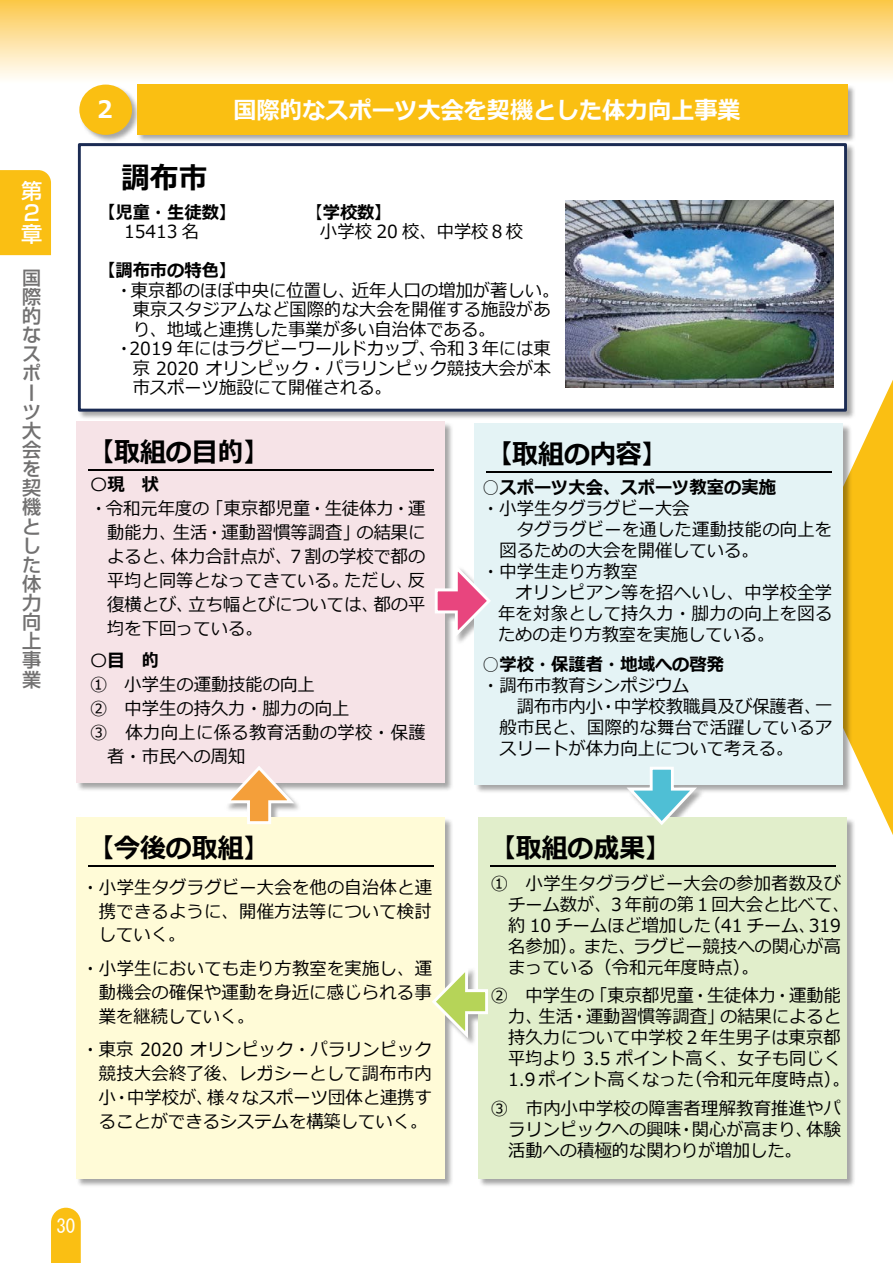
<style>
.page{position:relative;width:893px;height:1263px;background:#fff}
.page>*{position:absolute;margin:0;border:0;box-sizing:border-box;transform-origin:0 0}
.t1{font:700 30px "Meiryo";color:#000;scale:.96 1}
.t2{font:700 27px "Meiryo";color:#000;scale:.96 1}
.t3{font:700 24px "Meiryo";color:#fff;scale:.96 1}
.t4{font:500 21.3px/21.3px "Shin Go Pro";color:#fff}
.t5{font:500 19.2px/19.2px "Shin Go Pro";color:#727171}
.t6{font:19.2px "MS Gothic";color:#fff}
.t7{font:18px/21px "Meiryo";color:#000;text-align:justify;scale:.96 1}
.t8{font:700 18px/21px "Meiryo";color:#000;scale:.96 1}
.t9{font:18px "Meiryo";letter-spacing:.02em;color:#000;scale:.96 1}
.t10{font:18px "Meiryo";letter-spacing:.025em;color:#000;scale:.96 1}
.s1{font-weight:400}
.s2{font-weight:700}
</style>
<div class="page">
<svg style="left:51px;top:1208px;width:30px;height:55px;background:#fac221"></svg>
<div style="left:0;top:170px;width:51px;height:85px;background:#fabf13"></div>
<div style="left:0;top:0;width:893px;height:85px;background:linear-gradient(to bottom,#fbc74a,#fff)"></div>
<svg style="left:856px;top:380px;width:37px;height:455px;fill:#fabf13"></svg>
<div style="left:76px;top:85px;width:780px;height:1102px;background:#000;opacity:.35"></div>
<div style="left:79px;top:145px;width:766px;height:265px;background:#fff"></div>
<div style="left:78px;top:143px;width:769px;height:269px;border:3px solid #1b2b53"></div>
<div style="left:76px;top:422px;width:369px;height:361px;background:#f6e3e7"></div>
<hr style="left:88px;top:470px;width:346px;height:1px;background:#000">
<div style="left:76px;top:817px;width:369px;height:361px;background:#fffbd7"></div>
<hr style="left:88px;top:865px;width:346px;height:1px;background:#000">
<div style="left:478px;top:817px;width:369px;height:361px;background:#e1eecb"></div>
<hr style="left:490px;top:865px;width:345px;height:1px;background:#000">
<div style="left:474px;top:424px;width:369px;height:361px;background:#e4f3f5"></div>
<hr style="left:486px;top:472px;width:346px;height:1px;background:#000">
<svg style="left:435px;top:561px;width:56px;height:80px"></svg>
<svg style="left:623px;top:767px;width:77px;height:58px"></svg>
<svg style="left:432px;top:961px;width:56px;height:81px"></svg>
<div style="left:137px;top:85px;width:710px;height:50px;background:#fabf12"></div>
<div style="left:79px;top:85px;width:53px;height:50px;background:#fabf12;border-radius:50%"></div>
<svg style="left:221px;top:766px;width:77px;height:58px"></svg>
<img style="left:566px;top:201px;width:268px;height:186px">
<p class="t4" style="left:21px;top:178px;width:22px">第<br>２章</p>
<p class="t5" style="left:22px;top:266px;width:20px">国際的なスポーツ⼤会を契機とした体⼒向上事業</p>
<h3 class="t3" style="left:93px;top:92px;width:26px">２</h3>
<h3 class="t3" style="left:233px;top:94px;width:530px">国際的なスポーツ⼤会を契機とした体⼒向上事業</h3>
<h1 class="t1" style="left:121px;top:157px;width:91px">調布市</h1>
<p class="t8" style="left:98px;top:203px;width:146px">【児童・⽣徒数】</p>
<p class="t8" style="left:305px;top:203px;width:91px"><span class="s1">【</span>学校数】</p>
<p class="t7" style="left:124px;top:222px;width:80px">15413 名</p>
<p class="t7" style="left:320px;top:222px;width:213px">⼩学校 20 校、中学校８校</p>
<p class="t8" style="left:98px;top:261px;width:146px">【調布市の特⾊】</p>
<p class="t7" style="left:115px;top:281px;width:464px">・東京都のほぼ中央に位置し、近年⼈⼝の増加が著しい。</p>
<p class="t7" style="left:133px;top:300px;width:437px">東京スタジアムなど国際的な⼤会を開催する施設があ</p>
<p class="t7" style="left:133px;top:320px;width:380px">り、地域と連携した事業が多い⾃治体である。</p>
<p class="t7" style="left:115px;top:339px;width:455px">・2019 年にはラグビーワールドカップ、令和３年には東</p>
<p class="t7" style="left:133px;top:359px;width:437px">京 2020 オリンピック・パラリンピック競技⼤会が本</p>
<p class="t7" style="left:133px;top:378px;width:272px">市スポーツ施設にて開催される。</p>
<h2 class="t2" style="left:88px;top:433px;width:191px">【取組の⽬的】</h2>
<p class="t8" style="left:90px;top:475px;width:74px"><span class="s1">〇</span>現 状</p>
<p class="t7" style="left:107px;top:498px;width:333px;line-height:24px;text-indent:-17px">・令和元年度の「東京都児童・生徒体力・運動能力、生活・運動習慣等調査」の結果によると、体力合計点が、７割の学校で都の平均と同等となってきている。ただし、反復横とび、立ち幅とびについては、都の平均を下回っている。</p>
<p class="t8" style="left:90px;top:651px;width:74px"><span class="s1">〇</span>⽬ 的</p>
<p class="t7" style="left:90px;top:675px;width:236px">① ⼩学⽣の運動技能の向上</p>
<p class="t7" style="left:90px;top:699px;width:272px">② 中学⽣の持久⼒・脚⼒の向上</p>
<p class="t10" style="left:90px;top:720px;width:351px">③ 体⼒向上に係る教育活動の学校・保護</p>
<p class="t7" style="left:107px;top:747px;width:146px">者・市⺠への周知</p>
<h2 class="t2" style="left:486px;top:435px;width:191px">【取組の内容】</h2>
<p class="t8" style="left:482px;top:478px;width:308px"><span class="s1">○</span>スポーツ⼤会、スポーツ教室の実施<span class="s1">・⼩学⽣タグラグビー⼤会</span></p>
<p class="t7" style="left:517px;top:520px;width:330px">タグラグビーを通した運動技能の向上を</p>
<p class="t7" style="left:499px;top:541px;width:272px">図るための⼤会を開催している。</p>
<p class="t7" style="left:482px;top:562px;width:164px">・中学⽣⾛り⽅教室</p>
<p class="t9" style="left:515px;top:580px;width:332px">オリンピアン等を招へいし、中学校全学</p>
<p class="t9" style="left:498px;top:601px;width:350px">年を対象として持久⼒・脚⼒の向上を図る</p>
<p class="t7" style="left:498px;top:625px;width:290px">ための⾛り⽅教室を実施している。</p>
<p class="t7" style="left:482px;top:655px;width:254px">○<span class="s2">学校・保護者・地域への啓発</span>・調布市教育シンポジウム</p>
<p class="t7" style="left:499px;top:697px;width:348px;text-indent:17px">調布市内⼩・中学校教職員及び保護者、⼀般市⺠と、国際的な舞台で活躍しているアスリートが体⼒向上について考える。</p>
<h2 class="t2" style="left:88px;top:829px;width:191px">【今後の取組】</h2>
<h2 class="t2" style="left:490px;top:829px;width:191px">【取組の成果】</h2>
<p class="t7" style="left:99px;top:876px;width:348px;line-height:24px;text-indent:-17px">・⼩学⽣タグラグビー⼤会を他の⾃治体と連携できるように、開催⽅法等について検討していく。</p>
<p class="t7" style="left:99px;top:957px;width:348px;line-height:24px;text-indent:-17px">・⼩学⽣においても⾛り⽅教室を実施し、運動機会の確保や運動を⾝近に感じられる事業を継続していく。</p>
<p class="t7" style="left:99px;top:1038px;width:348px;line-height:24px;text-indent:-17px">・東京 2020 オリンピック・パラリンピック競技⼤会終了後、レガシーとして調布市内⼩・中学校が、様々なスポーツ団体と連携することができるシステムを構築していく。</p>
<p class="t7" style="left:508px;top:874px;width:357px;text-align:left;text-indent:-17px">① 小学生タグラグビー大会の参加者数及びチーム数が、３年前の第１回大会と比べて、約 1 0 チームほど増加した（41 チーム、319名参加）。また、ラグビー競技への関心が高まっている（令和元年度時点）。</p>
<p class="t7" style="left:508px;top:986px;width:357px;text-align:left;text-indent:-17px">② 中学生の「東京都児童・生徒体力・運動能力、生活・運動習慣等調査」の結果によると持久力について中学校２年生男子は東京都平均より 3.5 ポイント高く、女子も同じく<br>1.9 ポイント高くなった（令和元年度時点）。</p>
<p class="t7" style="left:508px;top:1099px;width:348px;text-indent:-17px">③ 市内小中学校の障害者理解教育推進やパラリンピックへの興味・関心が高まり、体験活動への積極的な関わりが増加した。</p>
<p class="t6" style="left:56px;top:1216px;width:21px">30</p>
</div>
